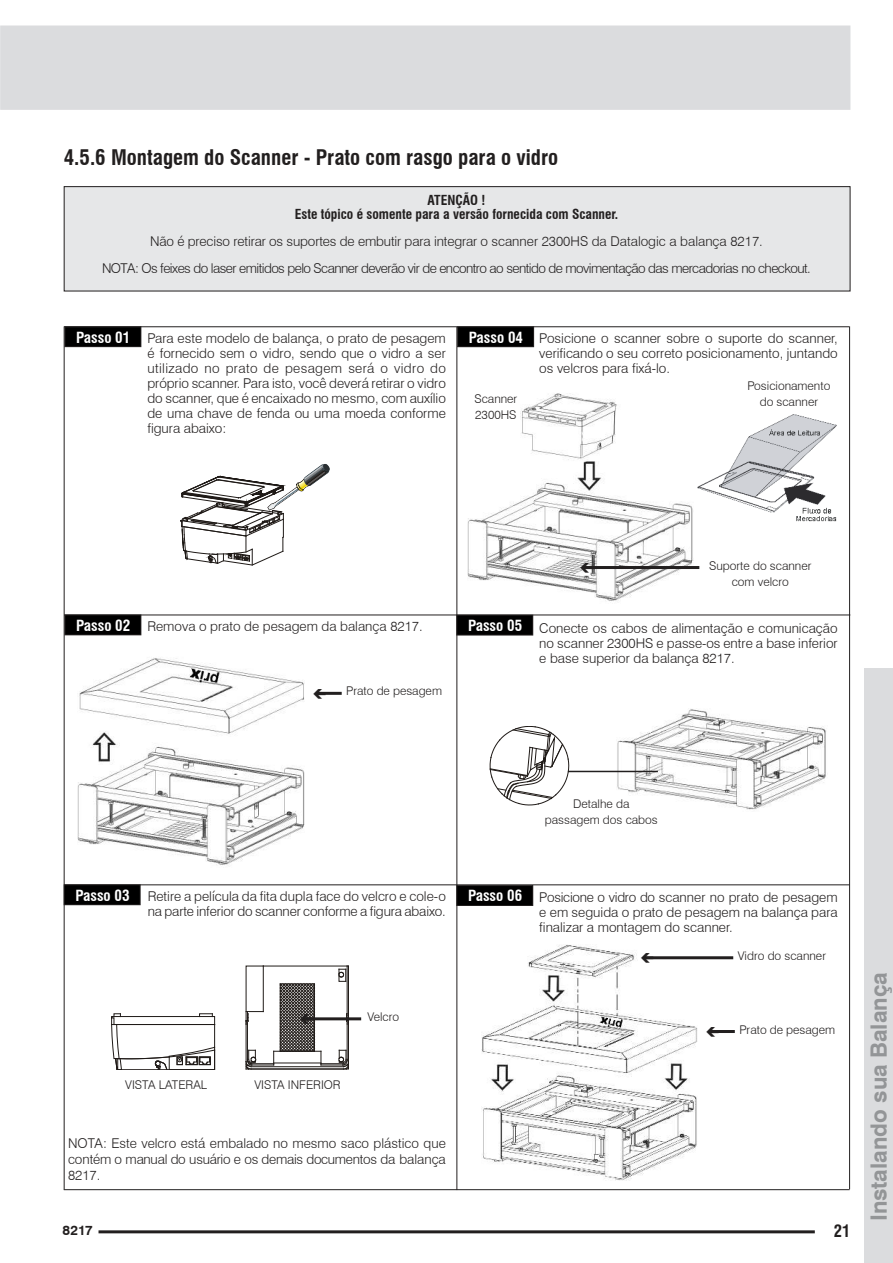
<style>
.page{position:relative;width:893px;height:1263px;background:#fff}
.page>*{position:absolute;margin:0;border:0;box-sizing:border-box;transform-origin:0 0}
.t1{font:700 22.5px "Swiss 721 BT";color:#939597}
.t2{font:700 condensed 21px "Swiss 721 BT";color:#221f1f}
.t3{font:700 condensed 16.5px "Swiss 721 BT";color:#221f1f}
.t4{font:300 13.5px/15px "Swiss 721 BT";color:#221f1f;text-align:justify}
.t5{font:300 13.5px/27px "Swiss 721 BT";letter-spacing:-.04em;color:#221f1f;text-align:center}
.t6{font:700 condensed 13.5px/13.6px "Swiss 721 BT";color:#221f1f;text-align:center}
.t7{font:700 13.5px "Swiss 721 BT";color:#221f1f}
.t8{font:300 12px/15.9px "Swiss 721 BT";color:#221f1f;text-align:center}
.s1{font-weight:700;font-stretch:condensed;font-size:15px;color:#fff}
</style>
<div class="page">
<div style="left:0;top:26px;width:850px;height:84px;background:#dbdcde"></div>
<hr style="left:99px;top:1230px;width:716px;height:3px;background:#221f1f">
<div style="left:864px;top:668px;width:29px;height:595px;background:#dbdcde"></div>
<div style="left:64px;top:187px;width:786px;height:104px;background:#e6e7e8"></div>
<div style="left:64px;top:186px;width:786px;height:105px;border:1px solid #221f1f"></div>
<img style="left:467px;top:393px;width:227px;height:208px">
<hr style="left:64px;top:615px;width:786px;height:1px;background:#221f1f">
<hr style="left:849px;top:326px;width:1px;height:863px;background:#221f1f">
<hr style="left:64px;top:326px;width:1px;height:864px;background:#221f1f">
<div style="left:65px;top:327px;width:76px;height:20px;background:#000"></div>
<div style="left:65px;top:326px;width:76px;height:21px;border:1px solid #221f1f"></div>
<div style="left:65px;top:615px;width:76px;height:20px;background:#000"></div>
<div style="left:65px;top:615px;width:76px;height:20px;border:1px solid #221f1f"></div>
<hr style="left:64px;top:884px;width:786px;height:1px;background:#221f1f">
<div style="left:64px;top:885px;width:76px;height:20px;background:#000"></div>
<div style="left:64px;top:884px;width:77px;height:21px;border:1px solid #221f1f"></div>
<hr style="left:64px;top:326px;width:785px;height:1px;background:#221f1f">
<hr style="left:456px;top:327px;width:1px;height:863px;background:#221f1f">
<svg style="left:180px;top:464px;width:150px;height:102px"></svg>
<img style="left:78px;top:658px;width:226px;height:207px">
<hr style="left:318px;top:692px;width:24px;height:3px;background:#221f1f">
<hr style="left:263px;top:966px;width:84px;height:1px;background:#1f1a17">
<hr style="left:251px;top:1066px;width:92px;height:1px;background:#1f1a17">
<hr style="left:248px;top:1069px;width:98px;height:1px;background:#1f1a17">
<hr style="left:274px;top:1063px;width:47px;height:1px;background:#1f1a17">
<hr style="left:274px;top:1051px;width:47px;height:1px;background:#1f1a17">
<hr style="left:347px;top:1023px;width:1px;height:36px;background:#1f1a17">
<hr style="left:348px;top:1024px;width:1px;height:37px;background:#1f1a17">
<hr style="left:347px;top:966px;width:1px;height:48px;background:#1f1a17">
<hr style="left:348px;top:966px;width:1px;height:54px;background:#1f1a17">
<svg style="left:321px;top:1050px;width:28px;height:20px"></svg>
<svg style="left:346px;top:1013px;width:3px;height:11px"></svg>
<svg style="left:338px;top:966px;width:10px;height:16px"></svg>
<svg style="left:111px;top:1013px;width:104px;height:57px"></svg>
<hr style="left:305px;top:1017px;width:56px;height:3px;background:#221f1f">
<hr style="left:584px;top:566px;width:115px;height:3px;background:#221f1f">
<img style="left:697px;top:414px;width:140px;height:108px">
<div style="left:458px;top:327px;width:76px;height:20px;background:#000"></div>
<div style="left:457px;top:326px;width:77px;height:21px;border:1px solid #221f1f"></div>
<div style="left:457px;top:615px;width:76px;height:20px;background:#000"></div>
<div style="left:456px;top:615px;width:77px;height:20px;border:1px solid #221f1f"></div>
<img style="left:617px;top:709px;width:209px;height:101px">
<hr style="left:568px;top:771px;width:90px;height:1px;background:#221f1f">
<svg style="left:490px;top:726px;width:79px;height:79px"></svg>
<div style="left:457px;top:885px;width:76px;height:20px;background:#000"></div>
<div style="left:456px;top:885px;width:77px;height:21px;border:1px solid #221f1f"></div>
<img style="left:482px;top:944px;width:215px;height:236px">
<hr style="left:711px;top:1030px;width:24px;height:3px;background:#221f1f">
<hr style="left:644px;top:956px;width:89px;height:3px;background:#221f1f">
<hr style="left:64px;top:1189px;width:786px;height:1px;background:#221f1f">
<svg style="left:317px;top:691px;width:9px;height:4px"></svg>
<svg style="left:245px;top:966px;width:70px;height:104px"></svg>
<svg style="left:580px;top:563px;width:13px;height:10px"></svg>
<svg style="left:641px;top:953px;width:12px;height:10px"></svg>
<h2 class="t2" style="left:64px;top:149px;width:496px">4.5.6 Montagem do Scanner - Prato com rasgo para o vidro</h2>
<p class="t6" style="left:295px;top:195px;width:325px">ATENÇÃO !<br>Este tópico é somente para a versão fornecida com Scanner.</p>
<p class="t5" style="left:102px;top:229px;width:710px">Não é preciso retirar os suportes de embutir para integrar o scanner 2300HS da Datalogic a balança 8217.<br>NOTA: Os feixes do laser emitidos pelo Scanner deverão vir de encontro ao sentido de movimentação das mercadorias no checkout.</p>
<p class="t4" style="left:147px;top:332px;width:300px;text-indent:-71px"><span class="s1">Passo 01</span> Para este modelo de balança, o prato de pesagem é fornecido sem o vidro, sendo que o vidro a ser utilizado no prato de pesagem será o vidro do próprio scanner. Para isto, você deverá retirar o vidro do scanner, que é encaixado no mesmo, com auxílio de uma chave de fenda ou uma moeda conforme figura abaixo:</p>
<p class="t4" style="left:539px;top:332px;width:300px;text-indent:-70px"><span class="s1">Passo 04</span> Posicione o scanner sobre o suporte do scanner, verificando o seu correto posicionamento, juntando os velcros para fixá-lo.</p>
<p class="t8" style="left:474px;top:392px;width:44px;text-align:left">Scanner<br>2300HS</p>
<p class="t8" style="left:747px;top:379px;width:85px">Posicionamento do scanner</p>
<p class="t4" style="left:76px;top:620px;width:348px"><span class="s1">Passo 02</span> Remova o prato de pesagem da balança 8217.</p>
<p class="t8" style="left:346px;top:684px;width:97px">Prato de pesagem</p>
<p class="t8" style="left:709px;top:559px;width:104px">Suporte do scanner com velcro</p>
<p class="t4" style="left:539px;top:621px;width:300px;text-indent:-71px"><span class="s1">Passo 05</span> Conecte os cabos de alimentação e comunicação no scanner 2300HS e passe-os entre a base inferior e base superior da balança 8217.</p>
<p class="t8" style="left:545px;top:797px;width:115px">Detalhe da passagem dos cabos</p>
<p class="t4" style="left:75px;top:890px;width:372px;text-align:right"><span class="s1">Passo 03</span> Retire a película da fita dupla face do velcro e cole-o na parte inferior do scanner conforme a figura abaixo.</p>
<p class="t8" style="left:125px;top:1078px;width:83px">VISTA LATERAL</p>
<p class="t8" style="left:254px;top:1078px;width:88px">VISTA INFERIOR</p>
<p class="t8" style="left:367px;top:1010px;width:33px">Velcro</p>
<p class="t4" style="left:68px;top:1136px;width:379px;line-height:16.2px">NOTA: Este velcro está embalado no mesmo saco plástico que contém o manual do usuário e os demais documentos da balança 8217.</p>
<p class="t4" style="left:539px;top:891px;width:300px;text-indent:-71px"><span class="s1">Passo 06</span> Posicione o vidro do scanner no prato de pesagem e em seguida o prato de pesagem na balança para finalizar a montagem do scanner.</p>
<p class="t8" style="left:738px;top:949px;width:90px">Vidro do scanner</p>
<p class="t8" style="left:739px;top:1022px;width:97px">Prato de pesagem</p>
<p class="t7" style="left:63px;top:1224px;width:32px">8217</p>
<p class="t3" style="left:834px;top:1224px;width:18px">21</p>
<h1 class="t1" style="left:869px;top:1221px;width:251px;rotate:-90deg">Instalando sua Balança</h1>
</div>
